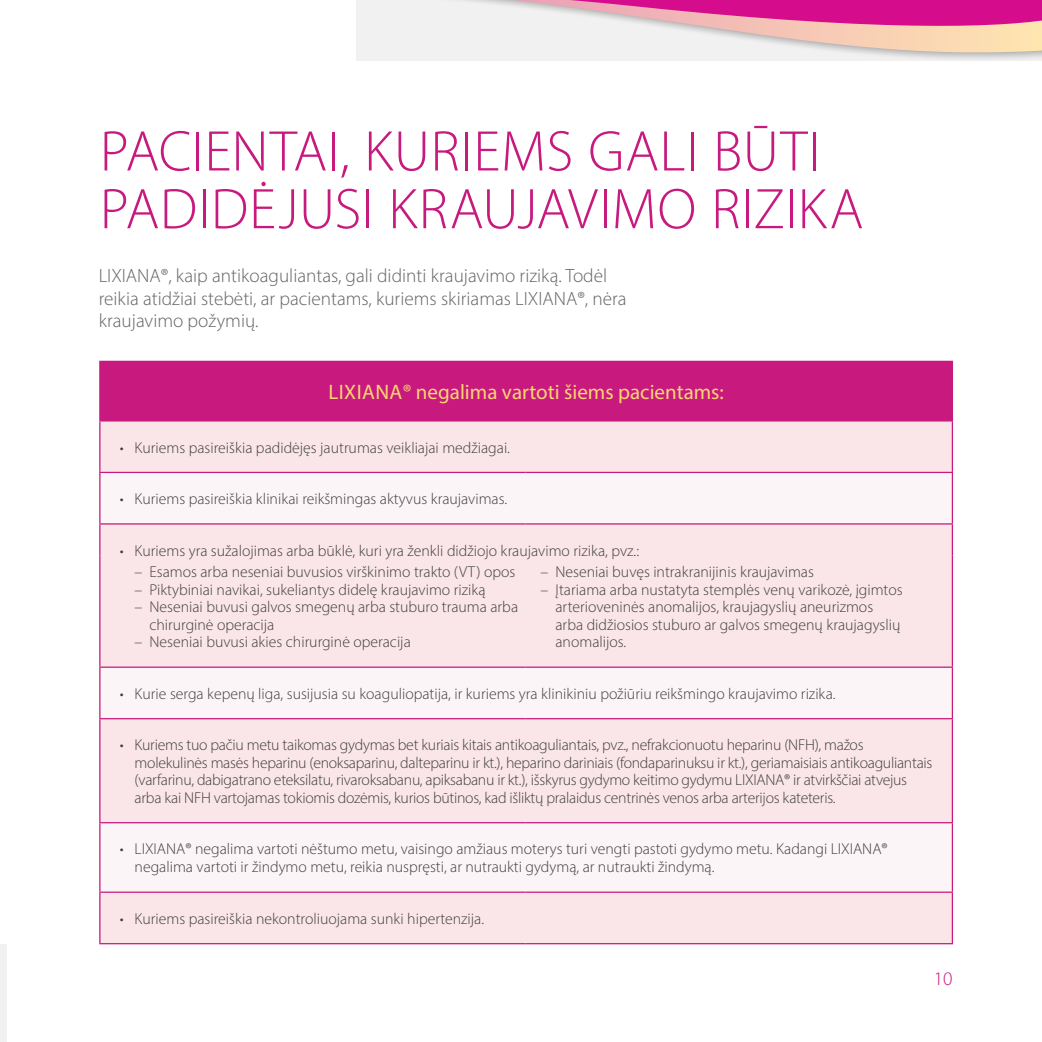
<style>
.page{position:relative;width:1042px;height:1042px;background:#fff}
.page>*{position:absolute;margin:0;border:0;box-sizing:border-box;transform-origin:0 0}
.t1{font:300 57.75px/57.8px "Myriad Pro";letter-spacing:.01em;color:#c7197e}
.t2{font:21px "Myriad Pro";color:#fbd571}
.t3{font:300 19.25px/22.8px "Myriad Pro";color:#636366}
.t4{font:300 19.25px "Myriad Pro";color:#c7197e}
.t5{font:300 15.75px/17.5px "Myriad Pro";color:#3e3e3f}
.t6{font:300 15.75px/17.5px "Myriad Pro";letter-spacing:-.02em;color:#3e3e3f}
</style>
<div class="page">
<svg style="left:356px;top:0;width:686px;height:61px;fill:#f2f1f1"></svg>
<svg style="left:364px;top:0;width:678px;height:53px"></svg>
<div style="left:0;top:944px;width:7px;height:98px;background:#f2f1f1"></div>
<div style="left:100px;top:361px;width:852px;height:60px;background:#c7197e"></div>
<div style="left:100px;top:421px;width:852px;height:522px;background:#fae5e8"></div>
<svg style="left:100px;top:473px;width:852px;height:418px;fill:#fae5e8"></svg>
<hr style="left:952px;top:524px;width:1px;height:31px;background:#c7197e">
<hr style="left:99px;top:361px;width:427px;height:1px;background:#c7197e">
<hr style="left:99px;top:362px;width:1px;height:58px;background:#c7197e">
<hr style="left:526px;top:361px;width:427px;height:1px;background:#c7197e">
<hr style="left:952px;top:362px;width:1px;height:58px;background:#c7197e">
<hr style="left:99px;top:420px;width:427px;height:1px;background:#c7197e">
<hr style="left:99px;top:421px;width:1px;height:51px;background:#c7197e">
<hr style="left:526px;top:420px;width:427px;height:1px;background:#c7197e">
<hr style="left:952px;top:421px;width:1px;height:51px;background:#c7197e">
<hr style="left:99px;top:472px;width:427px;height:1px;background:#c7197e">
<hr style="left:99px;top:473px;width:1px;height:50px;background:#c7197e">
<hr style="left:526px;top:472px;width:427px;height:1px;background:#c7197e">
<hr style="left:952px;top:473px;width:1px;height:50px;background:#c7197e">
<hr style="left:99px;top:523px;width:427px;height:1px;background:#c7197e">
<hr style="left:99px;top:524px;width:1px;height:31px;background:#c7197e">
<hr style="left:526px;top:523px;width:427px;height:1px;background:#c7197e">
<hr style="left:99px;top:555px;width:1px;height:111px;background:#c7197e">
<hr style="left:952px;top:555px;width:1px;height:111px;background:#c7197e">
<hr style="left:99px;top:666px;width:427px;height:2px;background:#c7197e">
<hr style="left:99px;top:668px;width:1px;height:50px;background:#c7197e">
<hr style="left:526px;top:666px;width:427px;height:2px;background:#c7197e">
<hr style="left:952px;top:668px;width:1px;height:50px;background:#c7197e">
<hr style="left:99px;top:718px;width:427px;height:1px;background:#c7197e">
<hr style="left:99px;top:719px;width:1px;height:103px;background:#c7197e">
<hr style="left:526px;top:718px;width:427px;height:1px;background:#c7197e">
<hr style="left:952px;top:719px;width:1px;height:103px;background:#c7197e">
<hr style="left:99px;top:822px;width:427px;height:1px;background:#c7197e">
<hr style="left:99px;top:823px;width:1px;height:68px;background:#c7197e">
<hr style="left:526px;top:822px;width:427px;height:1px;background:#c7197e">
<hr style="left:952px;top:823px;width:1px;height:68px;background:#c7197e">
<hr style="left:99px;top:891px;width:427px;height:2px;background:#c7197e">
<hr style="left:99px;top:893px;width:1px;height:50px;background:#c7197e">
<hr style="left:526px;top:891px;width:427px;height:2px;background:#c7197e">
<hr style="left:952px;top:893px;width:1px;height:50px;background:#c7197e">
<hr style="left:99px;top:943px;width:427px;height:1px;background:#c7197e">
<hr style="left:526px;top:943px;width:427px;height:1px;background:#c7197e">
<h1 class="t1" style="left:100px;top:122px;width:765px">PACIENTAI, KURIEMS GALI BŪTI<br>PADIDĖJUSI KRAUJAVIMO RIZIKA</h1>
<p class="t3" style="left:99px;top:264px;width:529px">LIXIANA®, kaip antikoaguliantas, gali didinti kraujavimo riziką. Todėl reikia atidžiai stebėti, ar pacientams, kuriems skiriamas LIXIANA®, nėra kraujavimo požymių.</p>
<h2 class="t2" style="left:328px;top:379px;width:397px">LIXIANA® negalima vartoti šiems pacientams:</h2>
<p class="t5" style="left:120px;top:438px;width:392px">• Kuriems pasireiškia padidėjęs jautrumas veikliajai medžiagai.</p>
<p class="t5" style="left:120px;top:490px;width:389px">• Kuriems pasireiškia klinikai reikšmingas aktyvus kraujavimas.</p>
<p class="t5" style="left:120px;top:541px;width:521px">• Kuriems yra sužalojimas arba būklė, kuri yra ženkli didžiojo kraujavimo rizika, pvz.:</p>
<p class="t5" style="left:135px;top:563px;width:382px">– Esamos arba neseniai buvusios virškinimo trakto (VT) opos</p>
<p class="t5" style="left:135px;top:581px;width:352px">– Piktybiniai navikai, sukeliantys didelę kraujavimo riziką</p>
<p class="t5" style="left:149px;top:598px;width:370px;text-indent:-15px">– Neseniai buvusi galvos smegenų arba stuburo trauma arba chirurginė operacija</p>
<p class="t5" style="left:135px;top:633px;width:278px">– Neseniai buvusi akies chirurginė operacija</p>
<p class="t5" style="left:540px;top:563px;width:275px">– Neseniai buvęs intrakranijinis kraujavimas</p>
<p class="t5" style="left:555px;top:581px;width:349px;text-indent:-15px">– Įtariama arba nustatyta stemplės venų varikozė, įgimtos arterioveninės anomalijos, kraujagyslių aneurizmos arba didžiosios stuburo ar galvos smegenų kraujagyslių anomalijos.</p>
<p class="t5" style="left:120px;top:685px;width:717px">• Kurie serga kepenų liga, susijusia su koaguliopatija, ir kuriems yra klinikiniu požiūriu reikšmingo kraujavimo rizika.</p>
<p class="t6" style="left:135px;top:736px;width:799px;text-indent:-15px">• Kuriems tuo pačiu metu taikomas gydymas bet kuriais kitais antikoaguliantais, pvz., nefrakcionuotu heparinu (NFH), mažos molekulinės masės heparinu (enoksaparinu, dalteparinu ir kt.), heparino dariniais (fondaparinuksu ir kt.), geriamaisiais antikoaguliantais (varfarinu, dabigatrano eteksilatu, rivaroksabanu, apiksabanu ir kt.), išskyrus gydymo keitimo gydymu LIXIANA® ir atvirkščiai atvejus arba kai NFH vartojamas tokiomis dozėmis, kurios būtinos, kad išliktų pralaidus centrinės venos arba arterijos kateteris.</p>
<p class="t5" style="left:135px;top:840px;width:754px;text-indent:-15px">• LIXIANA® negalima vartoti nėštumo metu, vaisingo amžiaus moterys turi vengti pastoti gydymo metu. Kadangi LIXIANA® negalima vartoti ir žindymo metu, reikia nuspręsti, ar nutraukti gydymą, ar nutraukti žindymą.</p>
<p class="t5" style="left:120px;top:909px;width:366px">• Kuriems pasireiškia nekontroliuojama sunki hipertenzija.</p>
<p class="t4" style="left:934px;top:966px;width:20px">10</p>
</div>
